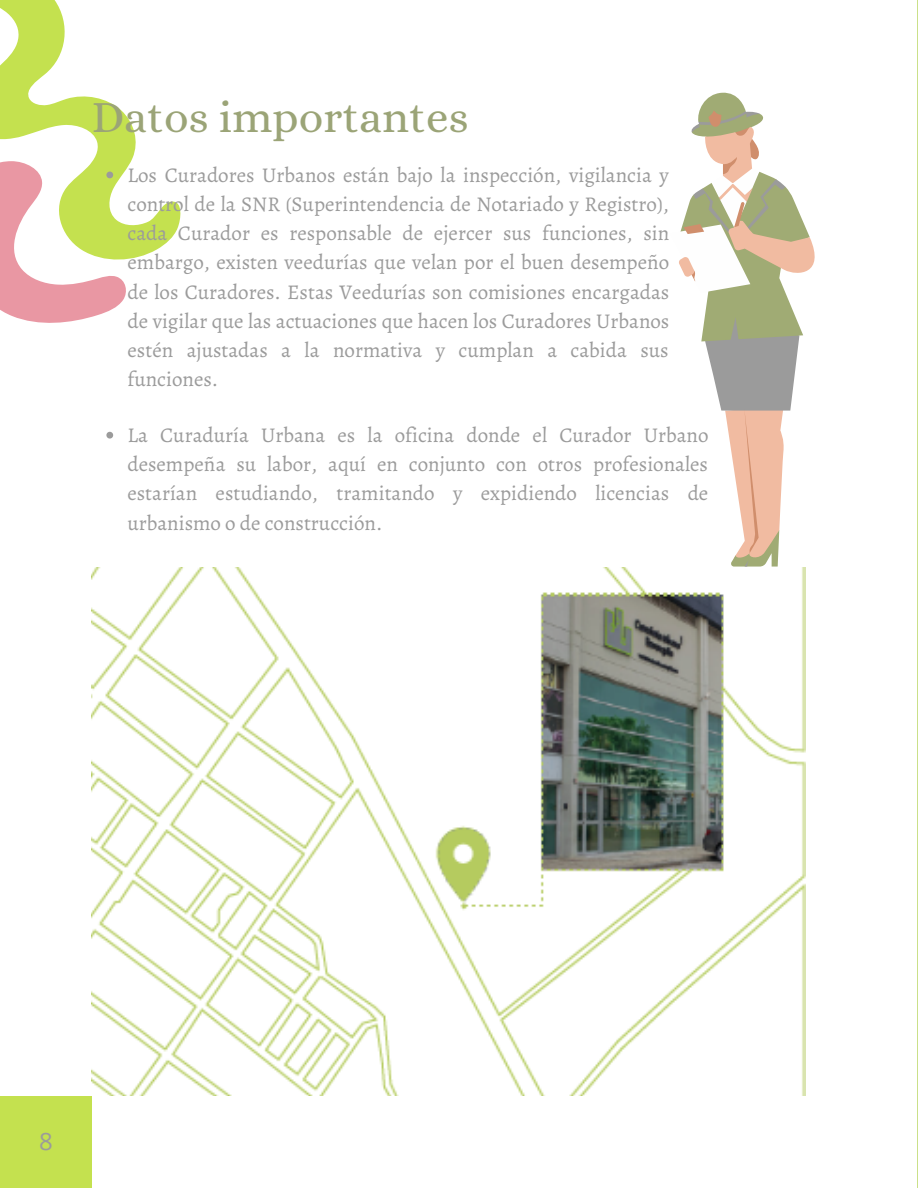
<style>
.page{position:relative;width:918px;height:1188px;background:#fff}
.page>*{position:absolute;margin:0;border:0;box-sizing:border-box;transform-origin:0 0}
.t1{font:45px "Alice";color:#9ba477}
.t2{font:24px "Open Sans";color:#9b9b9b}
.t3{font:21px/29.2px "Alegreya";color:#9b9b9b;text-align:justify}
</style>
<div class="page">
<svg style="left:0;top:0;width:181px;height:259px"></svg>
<img style="left:92px;top:567px;width:713px;height:529px">
<div style="left:0;top:1096px;width:91px;height:92px;background:#c4e14f"></div>
<svg style="left:700px;top:92px;width:46px;height:18px"></svg>
<svg style="left:679px;top:110px;width:136px;height:457px"></svg>
<svg style="left:0;top:26px;width:128px;height:297px"></svg>
<svg style="left:106px;top:432px;width:7px;height:7px"></svg>
<hr style="left:917px;top:0;width:1px;height:1188px;background:#b9d763">
<p class="t1" style="left:92px;top:93px;width:378px">Datos importantes</p>
<p class="t3" style="left:127px;top:160px;width:543px">Los Curadores Urbanos están bajo la inspección, vigilancia y control de la SNR (Superintendencia de Notariado y Registro), cada Curador es responsable de ejercer sus funciones, sin embargo, existen veedurías que velan por el buen desempeño de los Curadores. Estas Veedurías son comisiones encargadas de vigilar que las actuaciones que hacen los Curadores Urbanos estén ajustadas a la normativa y cumplan a cabida sus funciones.</p>
<p class="t3" style="left:127px;top:420px;width:583px">La Curaduría Urbana es la oficina donde el Curador Urbano desempeña su labor, aquí en conjunto con otros profesionales estarían estudiando, tramitando y expidiendo licencias de urbanismo o de construcción.</p>
<p class="t2" style="left:39px;top:1125px;width:15px">8</p>
</div>
